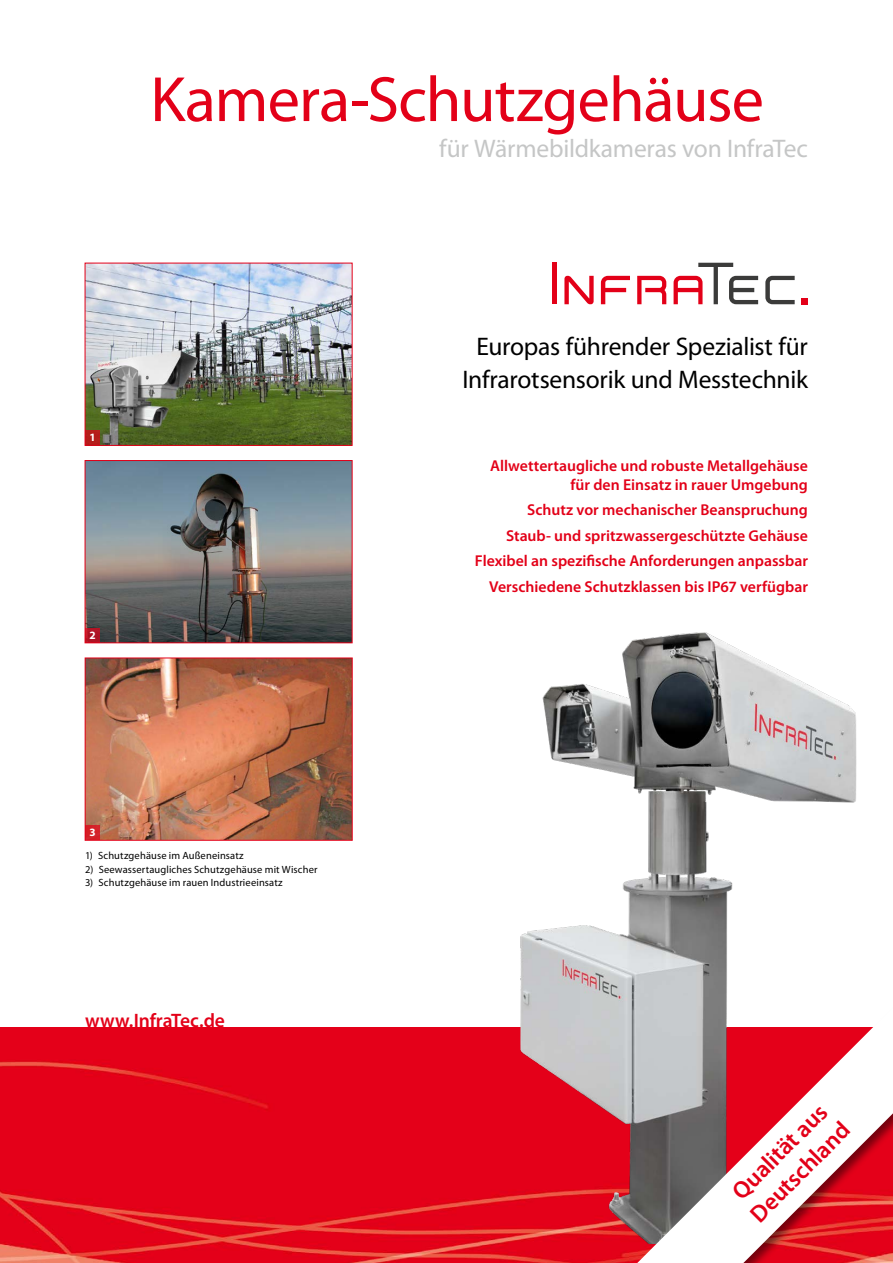
<style>
.page{position:relative;width:893px;height:1263px;background:#fff}
.page>*{position:absolute;margin:0;border:0;box-sizing:border-box;transform-origin:0 0}
.t1{font:64.5px "Myriad Pro";letter-spacing:-.015em;color:#e30018}
.t2{font:25.5px/33px "Myriad Pro";letter-spacing:-.01em;color:#000;text-align:center}
.t3{font:25.5px "Myriad Pro";letter-spacing:-.01em;color:#c5c6c6}
.t4{font:600 24px/28.8px "Myriad Pro";color:#e30018}
.t5{font:600 19.5px "Myriad Pro";letter-spacing:-.005em;color:#e30018}
.t6{font:600 15.75px/25.5px "Myriad Pro";color:#e30018;text-align:right}
.t7{font:700 11.25px "Myriad Pro";color:#fff}
.t8{font:10.5px "Myriad Pro";letter-spacing:.015em;color:#000}
</style>
<div class="page">
<img style="left:0;top:1027px;width:615px;height:236px">
<svg style="left:84px;top:460px;width:269px;height:184px;background:#727477"></svg>
<img style="left:84px;top:262px;width:269px;height:184px">
<img style="left:84px;top:657px;width:269px;height:184px">
<img style="left:480px;top:632px;width:377px;height:611px">
<div style="left:615px;top:998px;width:278px;height:265px;background:#000;opacity:.5"></div>
<svg style="left:637px;top:1007px;width:256px;height:256px"></svg>
<svg style="left:85px;top:628px;width:15px;height:15px"></svg>
<div style="left:85px;top:430px;width:15px;height:15px;background:#b51d1b"></div>
<div style="left:85px;top:825px;width:15px;height:15px;background:#d42027"></div>
<hr style="left:553px;top:263px;width:4px;height:41px;background:#e30018">
<svg style="left:637px;top:276px;width:29px;height:28px"></svg>
<div style="left:801px;top:298px;width:7px;height:6px;background:#e30018"></div>
<svg style="left:601px;top:276px;width:29px;height:28px"></svg>
<svg style="left:765px;top:276px;width:30px;height:28px"></svg>
<svg style="left:674px;top:263px;width:84px;height:41px"></svg>
<svg style="left:564px;top:276px;width:30px;height:28px"></svg>
<h1 class="t1" style="left:150px;top:60px;width:615px">Kamera-Schutzgehäuse</h1>
<h2 class="t3" style="left:439px;top:133px;width:370px">für Wärmebildkameras von InfraTec</h2>
<p class="t7" style="left:89px;top:430px;width:8px">1</p>
<p class="t7" style="left:89px;top:628px;width:8px">2</p>
<p class="t7" style="left:89px;top:825px;width:8px">3</p>
<p class="t8" style="left:85px;top:849px;width:160px">1) Schutzgehäuse im Außeneinsatz</p>
<p class="t8" style="left:85px;top:863px;width:234px">2) Seewassertaugliches Schutzgehäuse mit Wischer</p>
<p class="t8" style="left:85px;top:876px;width:199px">3) Schutzgehäuse im rauen Industrieeinsatz</p>
<p class="t5" style="left:85px;top:1008px;width:141px">www.InfraTec.de</p>
<h2 class="t2" style="left:462px;top:330px;width:347px">Europas führender Spezialist für<br>Infrarotsensorik und Messtechnik</h2>
<p class="t6" style="left:490px;top:456px;width:319px;line-height:18.9px">Allwettertaugliche und robuste Metallgehäuse für den Einsatz in rauer Umgebung</p>
<p class="t6" style="left:475px;top:497px;width:335px">Schutz vor mechanischer Beanspruchung<br>Staub- und spritzwassergeschützte Gehäuse Flexibel an spezifische Anforderungen anpassbar Verschiedene Schutzklassen bis IP67 verfügbar</p>
<h3 class="t4" style="left:723px;top:1187px;width:131px;rotate:-45deg">Qualität aus<br>Deutschland</h3>
</div>
